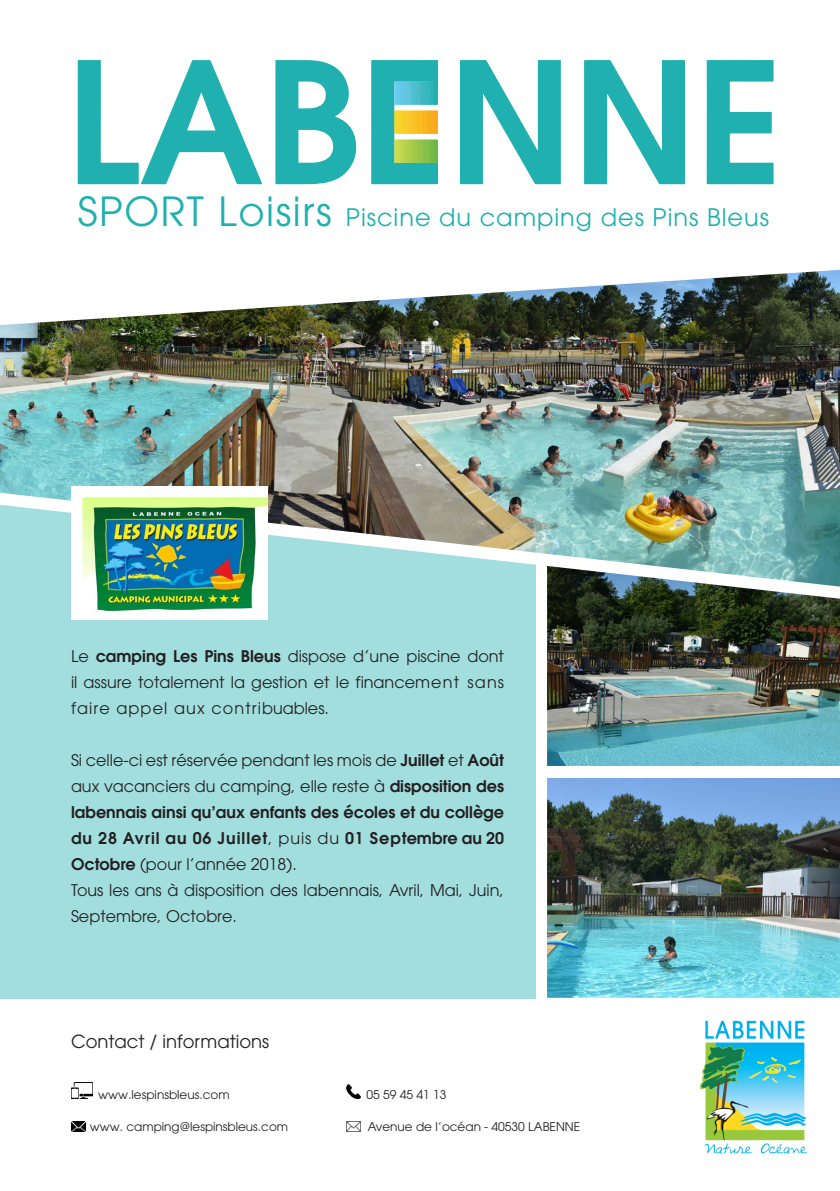
<style>
.page{position:relative;width:840px;height:1191px;background:#fff}
.page>*{position:absolute;margin:0;border:0;box-sizing:border-box;transform-origin:0 0}
.t1{font:24px "Avant Garde LT";letter-spacing:.04em;color:#1fb0af}
.t2{font:18px "Avant Garde LT";color:#231f20}
.t3{font:600 16px/26px "Avant Garde LT";color:#231f20;text-align:justify}
.t4{font:16px/26px "Avant Garde LT";color:#231f20;text-align:justify}
.t5{font:12px "Avant Garde LT";color:#231f20}
.s1{font-size:40px}
.s2{font-weight:600}
.s3{font-weight:400}
</style>
<div class="page">
<img style="left:535px;top:607px;width:304px;height:159px">
<img style="left:534px;top:766px;width:305px;height:233px">
<div style="left:0;top:486px;width:535px;height:512px;background:#a3dede"></div>
<svg style="left:584px;top:60px;width:100px;height:124px"></svg>
<svg style="left:460px;top:60px;width:100px;height:124px"></svg>
<svg style="left:706px;top:60px;width:67px;height:124px"></svg>
<svg style="left:275px;top:60px;width:81px;height:124px"></svg>
<svg style="left:78px;top:60px;width:184px;height:124px"></svg>
<svg style="left:371px;top:60px;width:67px;height:124px;background:#5dbb9a"></svg>
<img style="left:0;top:270px;width:839px;height:337px">
<img style="left:71px;top:486px;width:197px;height:133px">
<img style="left:699px;top:1020px;width:109px;height:134px">
<img style="left:346px;top:1121px;width:14px;height:10px">
<img style="left:71px;top:1082px;width:21px;height:16px">
<img style="left:71px;top:1121px;width:14px;height:10px">
<img style="left:346px;top:1084px;width:14px;height:14px">
<p class="t1" style="left:78px;top:203px;width:692px"><span class="s1">SPORT Loisirs</span> Piscine du camping des Pins Bleus</p>
<p class="t4" style="left:71px;top:642px;width:434px">Le <span class="s2">camping Les Pins Bleus</span> dispose d’une piscine dont il assure totalement la gestion et le financement sans faire appel aux contribuables.</p>
<p class="t3" style="left:71px;top:746px;width:434px"><span class="s3">Si celle-ci est réservée pendant les mois de</span> Juillet <span class="s3">et</span> Août <span class="s3">aux vacanciers du camping, elle reste à</span> disposition des labennais ainsi qu’aux enfants des écoles et du collège du 28 Avril au 06 Juillet<span class="s3">, puis du</span> 01 Septembre au 20<br>Octobre <span class="s3">(pour l’année 2018).</span></p>
<p class="t4" style="left:71px;top:876px;width:434px">Tous les ans à disposition des labennais, Avril, Mai, Juin,<br>Septembre, Octobre.</p>
<p class="t2" style="left:71px;top:1031px;width:199px">Contact / informations</p>
<p class="t5" style="left:98px;top:1087px;width:133px">www.lespinsbleus.com</p>
<p class="t5" style="left:90px;top:1119px;width:200px">www. camping@lespinsbleus.com</p>
<p class="t5" style="left:366px;top:1087px;width:81px">05 59 45 41 13</p>
<p class="t5" style="left:367px;top:1119px;width:214px">Avenue de l’océan - 40530 LABENNE</p>
</div>
